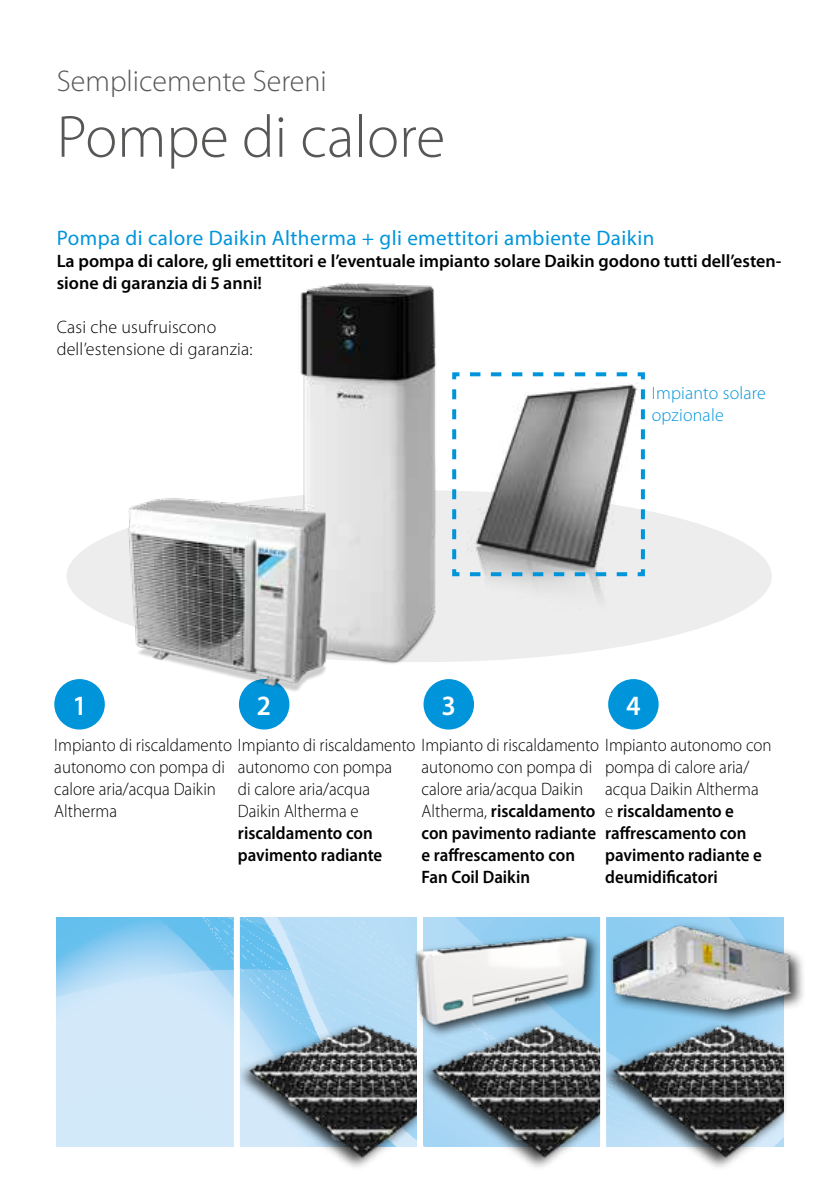
<style>
.page{position:relative;width:840px;height:1191px;background:#fff}
.page>*{position:absolute;margin:0;border:0;box-sizing:border-box;transform-origin:0 0}
.t1{font:300 60px "Myriad Pro";color:#575756}
.t2{font:300 30px "Myriad Pro";color:#575756}
.t3{font:600 28px "Myriad Pro";color:#fff;scale:.95 1}
.t4{font:21px "Myriad Pro";letter-spacing:.02em;color:#0095db}
.t5{font:600 18px/22px "Myriad Pro";color:#000;scale:.94 1}
.t6{font:300 18px/22px "Myriad Pro";color:#000;scale:.94 1}
.t7{font:600 18px/22px "Myriad Pro";color:#000}
.t8{font:300 18px/22px "Myriad Pro";color:#000}
.t9{font:300 18px/22px "Myriad Pro";letter-spacing:.01em;color:#0095db}
.s1{font-weight:300}
</style>
<div class="page">
<div style="left:66px;top:490px;width:705px;height:172px;background:#ededed;border-radius:50%"></div>
<img style="left:519px;top:578px;width:166px;height:110px">
<img style="left:57px;top:917px;width:542px;height:229px">
<div style="left:54px;top:679px;width:51px;height:50px;background:#0095db;border-radius:50%"></div>
<div style="left:607px;top:679px;width:51px;height:50px;background:#0095db;border-radius:50%"></div>
<svg style="left:519px;top:372px;width:126px;height:206px"></svg>
<img style="left:98px;top:282px;width:421px;height:448px">
<img style="left:606px;top:917px;width:197px;height:98px">
<div style="left:597px;top:1021px;width:190px;height:150px;background:#000;opacity:.75"></div>
<img style="left:606px;top:988px;width:176px;height:181px">
<div style="left:417px;top:1021px;width:190px;height:150px;background:#000;opacity:.75"></div>
<img style="left:425px;top:1038px;width:174px;height:129px">
<div style="left:234px;top:1021px;width:191px;height:150px;background:#000;opacity:.75"></div>
<img style="left:240px;top:988px;width:177px;height:181px">
<div style="left:417px;top:890px;width:6px;height:279px;background:#fff"></div>
<div style="left:234px;top:890px;width:6px;height:279px;background:#fff"></div>
<div style="left:412px;top:931px;width:189px;height:107px;background:#000;opacity:.75"></div>
<img style="left:406px;top:927px;width:195px;height:106px">
<h2 class="t2" style="left:57px;top:63px;width:271px">Semplicemente Sereni</h2>
<h1 class="t1" style="left:57px;top:101px;width:390px">Pompe di calore</h1>
<p class="t4" style="left:57px;top:225px;width:598px">Pompa di calore Daikin Altherma + gli emettitori ambiente Daikin</p>
<p class="t7" style="left:57px;top:249px;width:726px">La pompa di calore, gli emettitori e l’eventuale impianto solare Daikin godono tutti dell’esten&shy;sione di garanzia di 5 anni!</p>
<p class="t8" style="left:57px;top:316px;width:197px">Casi che usufruiscono dell’estensione di garanzia:</p>
<p class="t9" style="left:651px;top:382px;width:115px">Impianto solare opzionale</p>
<h3 class="t3" style="left:75px;top:687px;width:11px">1</h3>
<h3 class="t3" style="left:258px;top:687px;width:15px">2</h3>
<h3 class="t3" style="left:442px;top:687px;width:15px">3</h3>
<h3 class="t3" style="left:626px;top:687px;width:16px">4</h3>
<p class="t6" style="left:54px;top:734px;width:764px">Impianto di riscaldamento Impianto di riscaldamento Impianto di riscaldamento Impianto autonomo con autonomo con pompa di<br>calore aria/acqua Daikin<br>Altherma</p>
<p class="t5" style="left:421px;top:755px;width:187px"><span class="s1">autonomo con pompa di calore aria/acqua Daikin<br>Altherma,</span> riscaldamento con pavimento radiante e raffrescamento con<br>Fan Coil Daikin</p>
<p class="t5" style="left:605px;top:755px;width:168px"><span class="s1">pompa di calore aria/ acqua Daikin Altherma e</span> riscaldamento e raffrescamento con pavimento radiante e deumidificatori</p>
<p class="t6" style="left:238px;top:756px;width:165px">autonomo con pompa di calore aria/acqua<br>Daikin Altherma e</p>
<p class="t5" style="left:238px;top:821px;width:155px">riscaldamento con pavimento radiante</p>
</div>
